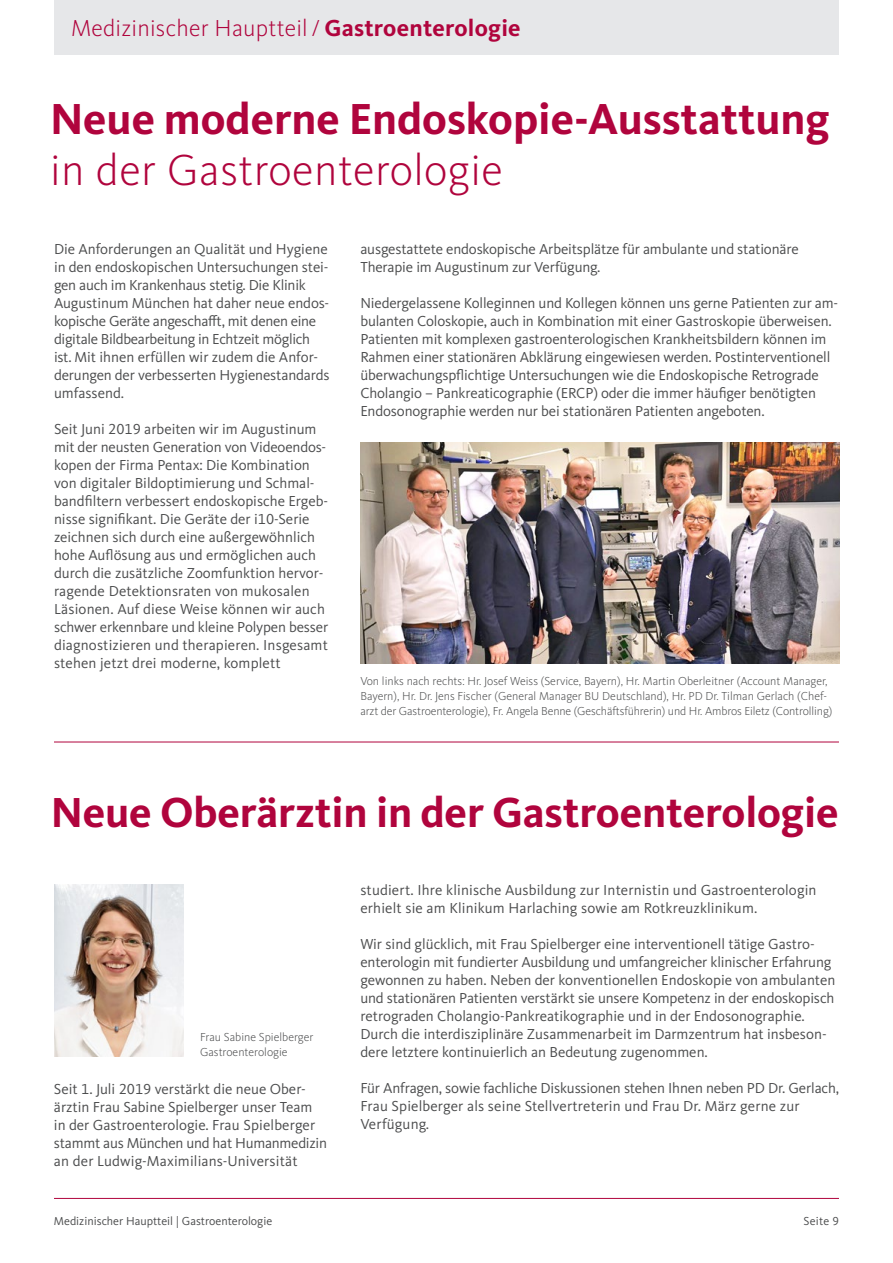
<style>
.page{position:relative;width:893px;height:1263px;background:#fff}
.page>*{position:absolute;margin:0;border:0;box-sizing:border-box;transform-origin:0 0}
.t1{font:700 45px "Kievit OT";color:#b0043d}
.t2{font:300 45px "Kievit OT";letter-spacing:.01em;color:#b0043d}
.t3{font:700 43.5px "Kievit OT";letter-spacing:-.005em;color:#b0043d}
.t4{font:300 24px "Kievit OT";letter-spacing:.01em;color:#b0043d}
.t5{font:15px/18px "Kievit OT";letter-spacing:-.005em;color:#4b4c4d}
.t6{font:300 12px/15px "Kievit OT";color:#4b4c4d}
.t7{font:12px "Kievit OT";color:#4b4c4d}
.s1{font-weight:700}
</style>
<div class="page">
<img style="left:360px;top:443px;width:479px;height:221px">
<img style="left:54px;top:884px;width:129px;height:172px">
<div style="left:54px;top:0;width:784px;height:54px;background:#e6e7e9"></div>
<hr style="left:54px;top:1198px;width:785px;height:1px;background:#b0043d">
<hr style="left:54px;top:742px;width:785px;height:1px;background:#b0043d">
<h3 class="t4" style="left:71px;top:15px;width:451px">Medizinischer Hauptteil/ <span class="s1">Gastroenterologie</span></h3>
<h1 class="t1" style="left:50px;top:93px;width:781px">Neue moderne Endoskopie-Ausstattung</h1>
<h1 class="t2" style="left:50px;top:146px;width:454px">in der Gastroenterologie</h1>
<p class="t5" style="left:54px;top:240px;width:277px">Die Anforderungen an Qualität und Hygiene in den endoskopischen Untersuchungen stei&shy;gen auch im Krankenhaus stetig. Die Klinik Augustinum München hat daher neue endos&shy;kopische Geräte angeschafft, mit denen eine digitale Bildbearbeitung in Echtzeit möglich ist. Mit ihnen erfüllen wir zudem die Anfor&shy;derungen der verbesserten Hygienestandards umfassend.</p>
<p class="t5" style="left:54px;top:420px;width:276px">Seit Juni 2019 arbeiten wir im Augustinum mit der neusten Generation von Videoendos&shy;kopen der Firma Pentax: Die Kombination von digitaler Bildoptimierung und Schmal&shy;bandfiltern verbessert endoskopische Ergeb&shy;nisse signifikant. Die Geräte der i10-Serie zeichnen sich durch eine außergewöhnlich hohe Auflösung aus und ermöglichen auch durch die zusätzliche Zoomfunktion hervor&shy;ragende Detektionsraten von mukosalen Läsionen. Auf diese Weise können wir auch schwer erkennbare und kleine Polypen besser diagnostizieren und therapieren. Insgesamt stehen jetzt drei moderne, komplett</p>
<p class="t5" style="left:360px;top:240px;width:440px">ausgestattete endoskopische Arbeitsplätze für ambulante und stationäre<br>Therapie im Augustinum zur Verfügung.</p>
<p class="t5" style="left:360px;top:294px;width:479px">Niedergelassene Kolleginnen und Kollegen können uns gerne Patienten zur am&shy;bulanten Coloskopie, auch in Kombination mit einer Gastroskopie überweisen.<br>Patienten mit komplexen gastroenterologischen Krankheitsbildern können im Rahmen einer stationären Abklärung eingewiesen werden. Postinterventionell überwachungspflichtige Untersuchungen wie die Endoskopische Retrograde Cholangio – Pankreaticographie (ERCP) oder die immer häufiger benötigten Endosonographie werden nur bei stationären Patienten angeboten.</p>
<p class="t6" style="left:360px;top:674px;width:473px">Von links nach rechts: Hr. Josef Weiss (Service, Bayern), Hr. Martin Oberleitner (Account Manager,<br>Bayern), Hr. Dr. Jens Fischer (General Manager BU Deutschland), Hr. PD Dr. Tilman Gerlach (Chef&shy;arzt der Gastroenterologie), Fr. Angela Benne (Geschäftsführerin) und Hr. Ambros Eiletz (Controlling)</p>
<h2 class="t3" style="left:51px;top:787px;width:789px">Neue Oberärztin in der Gastroenterologie</h2>
<p class="t6" style="left:200px;top:1030px;width:115px">Frau Sabine Spielberger<br>Gastroenterologie</p>
<p class="t5" style="left:54px;top:1080px;width:275px">Seit 1. Juli 2019 verstärkt die neue Ober&shy;ärztin Frau Sabine Spielberger unser Team in der Gastroenterologie. Frau Spielberger stammt aus München und hat Humanmedizin an der Ludwig-Maximilians-Universität</p>
<p class="t7" style="left:54px;top:1214px;width:220px">Medizinischer Hauptteil | Gastroenterologie</p>
<p class="t5" style="left:360px;top:881px;width:458px">studiert. Ihre klinische Ausbildung zur Internistin und Gastroenterologin erhielt sie am Klinikum Harlaching sowie am Rotkreuzklinikum.</p>
<p class="t5" style="left:360px;top:935px;width:476px">Wir sind glücklich, mit Frau Spielberger eine interventionell tätige Gastro&shy;enterologin mit fundierter Ausbildung und umfangreicher klinischer Erfahrung gewonnen zu haben. Neben der konventionellen Endoskopie von ambulanten und stationären Patienten verstärkt sie unsere Kompetenz in der endoskopisch retrograden Cholangio-Pankreatikographie und in der Endosonographie.<br>Durch die interdisziplinäre Zusammenarbeit im Darmzentrum hat insbeson&shy;dere letztere kontinuierlich an Bedeutung zugenommen.</p>
<p class="t5" style="left:360px;top:1079px;width:480px">Für Anfragen, sowie fachliche Diskussionen stehen Ihnen neben PD Dr. Gerlach,<br>Frau Spielberger als seine Stellvertreterin und Frau Dr. März gerne zur<br>Verfügung.</p>
<p class="t7" style="left:803px;top:1214px;width:37px">Seite 9</p>
</div>
